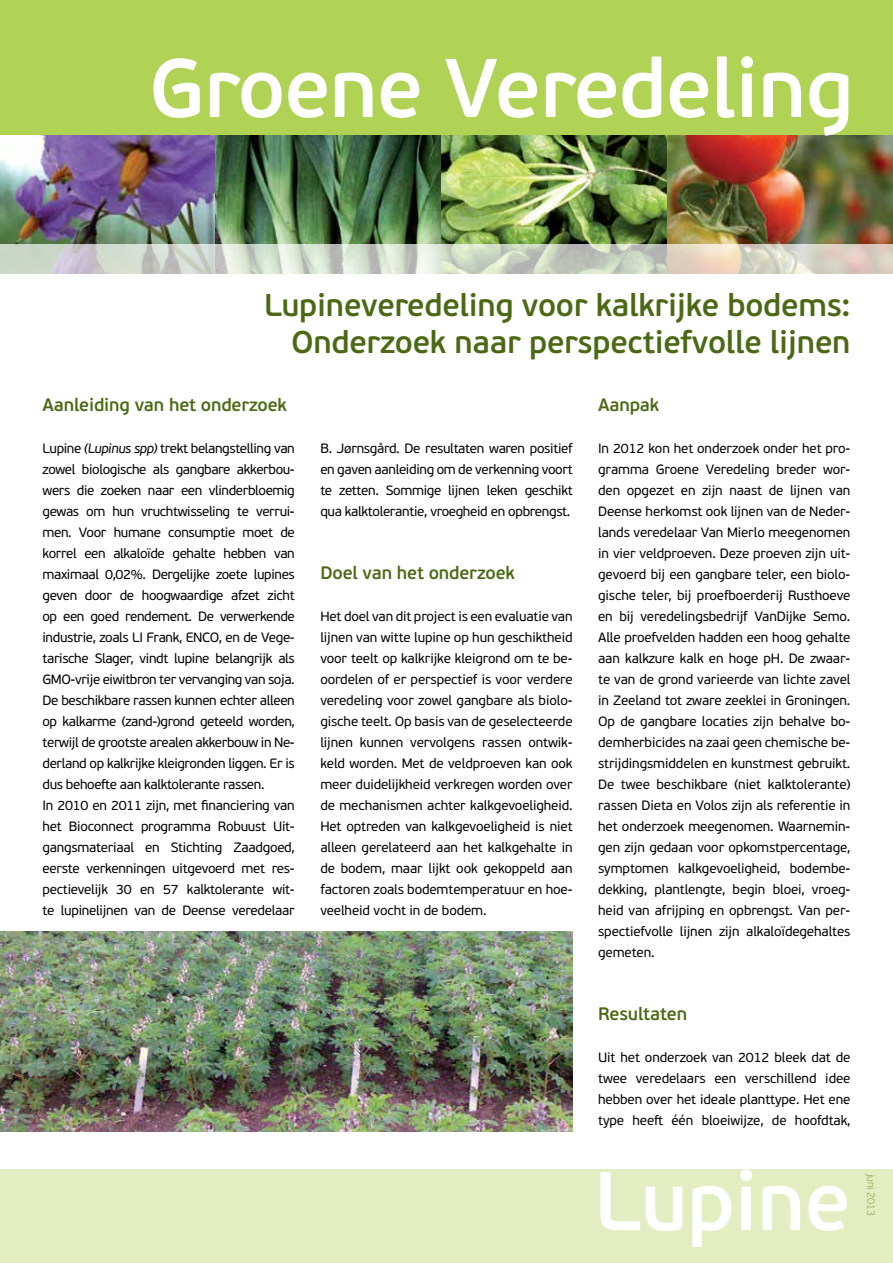
<style>
.page{position:relative;width:893px;height:1263px;background:#fff}
.page>*{position:absolute;margin:0;border:0;box-sizing:border-box;transform-origin:0 0}
.t1{font:600 82.95px "PF Beau Sans Pro";letter-spacing:-.01em;color:#fff}
.t2{font:600 31.5px/37.8px "PF Beau Sans Pro";letter-spacing:-.01em;color:#4b6915;text-align:right}
.t3{font:600 18px "PF Beau Sans Pro";letter-spacing:-.01em;color:#4b6915}
.t4{font:13.5px/21px "PF Beau Sans Pro";letter-spacing:-.03em;color:#000;text-align:justify}
.t5{font:100 10.5px "PF Beau Sans Pro";letter-spacing:-.01em;color:#769a2a}
.s1{font-style:italic}
</style>
<div class="page">
<img style="left:0;top:135px;width:893px;height:109px">
<img style="left:216px;top:135px;width:226px;height:109px">
<div style="left:0;top:0;width:893px;height:135px;background:#b0d355"></div>
<svg style="left:0;top:244px;width:893px;height:30px"></svg>
<div style="left:0;top:1169px;width:893px;height:94px;background:#e2edc1"></div>
<img style="left:0;top:931px;width:573px;height:200px">
<h1 class="t1" style="left:149px;top:39px;width:706px">Groene Veredeling</h1>
<h2 class="t2" style="left:264px;top:287px;width:588px">Lupineveredeling voor kalkrijke bodems:<br>Onderzoek naar perspectiefvolle lijnen</h2>
<h3 class="t3" style="left:43px;top:394px;width:246px">Aanleiding van het onderzoek</h3>
<p class="t4" style="left:43px;top:438px;width:254px;text-align:left">Lupine <span class="s1">(Lupinus spp)</span> trekt belangstelling van zowel biologische als gangbare akkerbou&shy;wers die zoeken naar een vlinderbloemig gewas om hun vruchtwisseling te verrui&shy;men. Voor humane consumptie moet de korrel een alkaloïde gehalte hebben van maximaal 0,02%. Dergelijke zoete lupines geven door de hoogwaardige afzet zicht op een goed rendement. De verwerkende industrie, zoals LI Frank, ENCO, en de Vege&shy;tarische Slager, vindt lupine belangrijk als GMO-vrije eiwitbron ter vervanging van soja.<br>De beschikbare rassen kunnen echter alleen op kalkarme (zand-)grond geteeld worden, terwijl de grootste arealen akkerbouw in Ne&shy;derland op kalkrijke kleigronden liggen. Er is dus behoefte aan kalktolerante rassen.<br>In 2010 en 2011 zijn, met financiering van het Bioconnect programma Robuust Uit&shy;gangsmateriaal en Stichting Zaadgoed, eerste verkenningen uitgevoerd met res&shy;pectievelijk 30 en 57 kalktolerante wit&shy;te lupinelijnen van de Deense veredelaar</p>
<p class="t4" style="left:320px;top:438px;width:254px">B. Jørnsgård. De resultaten waren positief en gaven aanleiding om de verkenning voort te zetten. Sommige lijnen leken geschikt qua kalktolerantie, vroegheid en opbrengst.</p>
<h3 class="t3" style="left:320px;top:562px;width:196px">Doel van het onderzoek</h3>
<p class="t4" style="left:320px;top:606px;width:254px">Het doel van dit project is een evaluatie van lijnen van witte lupine op hun geschiktheid voor teelt op kalkrijke kleigrond om te be&shy;oordelen of er perspectief is voor verdere veredeling voor zowel gangbare als biolo&shy;gische teelt. Op basis van de geselecteerde lijnen kunnen vervolgens rassen ontwik&shy;keld worden. Met de veldproeven kan ook meer duidelijkheid verkregen worden over de mechanismen achter kalkgevoeligheid.<br>Het optreden van kalkgevoeligheid is niet alleen gerelateerd aan het kalkgehalte in de bodem, maar lijkt ook gekoppeld aan factoren zoals bodemtemperatuur en hoe&shy;veelheid vocht in de bodem.</p>
<h3 class="t3" style="left:598px;top:394px;width:63px">Aanpak</h3>
<p class="t4" style="left:598px;top:438px;width:254px">In 2012 kon het onderzoek onder het pro&shy;gramma Groene Veredeling breder wor&shy;den opgezet en zijn naast de lijnen van Deense herkomst ook lijnen van de Neder&shy;lands veredelaar Van Mierlo meegenomen in vier veldproeven. Deze proeven zijn uit&shy;gevoerd bij een gangbare teler, een biolo&shy;gische teler, bij proefboerderij Rusthoeve en bij veredelingsbedrijf VanDijke Semo.<br>Alle proefvelden hadden een hoog gehalte aan kalkzure kalk en hoge pH. De zwaar&shy;te van de grond varieerde van lichte zavel in Zeeland tot zware zeeklei in Groningen.<br>Op de gangbare locaties zijn behalve bo&shy;demherbicides na zaai geen chemische be&shy;strijdingsmiddelen en kunstmest gebruikt.<br>De twee beschikbare (niet kalktolerante) rassen Dieta en Volos zijn als referentie in het onderzoek meegenomen. Waarnemin&shy;gen zijn gedaan voor opkomstpercentage, symptomen kalkgevoeligheid, bodembe&shy;dekking, plantlengte, begin bloei, vroeg&shy;heid van afrijping en opbrengst. Van per&shy;spectiefvolle lijnen zijn alkaloïdegehaltes gemeten.</p>
<h3 class="t3" style="left:598px;top:1003px;width:91px">Resultaten</h3>
<p class="t4" style="left:598px;top:1047px;width:254px">Uit het onderzoek van 2012 bleek dat de twee veredelaars een verschillend idee hebben over het ideale planttype. Het ene type heeft één bloeiwijze, de hoofdtak,</p>
<h1 class="t1" style="left:594px;top:1152px;width:258px">Lupine</h1>
<p class="t5" style="left:877px;top:1174px;width:43px;rotate:90deg">juni 2013</p>
</div>
